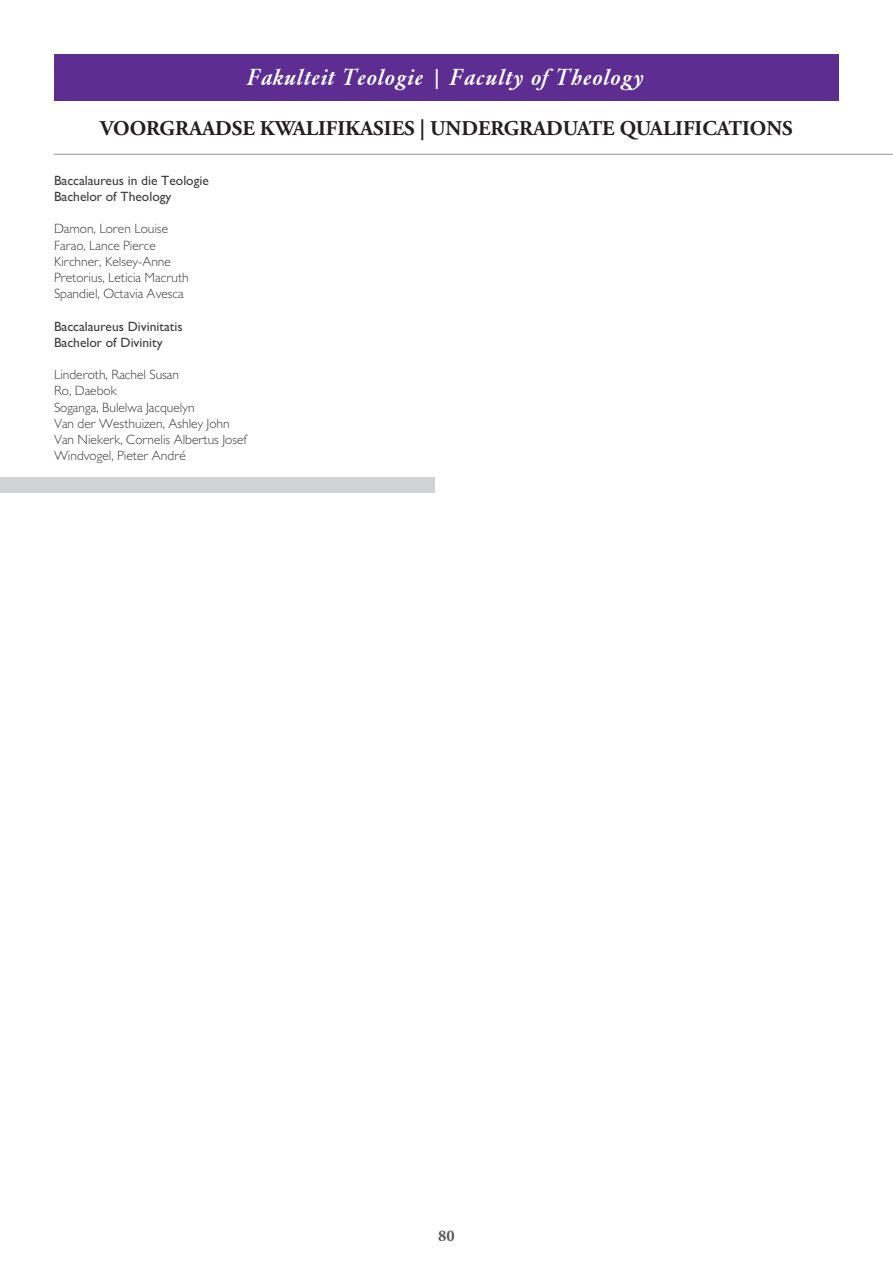
<style>
.page{position:relative;width:893px;height:1263px;background:#fff}
.page>*{position:absolute;margin:0;border:0;box-sizing:border-box;transform-origin:0 0}
.t1{font:italic 500 24px "Garamond";color:#fff}
.Plain_Text{font:700 21px "Adobe Garamond Pro";color:#231f20}
.t2{font:700 16.5px "Minion Pro";color:#57585a}
.Plain_Text-2{font:300 13.5px "Gill Sans";color:#3e3e3f}
.Plain_Text-3{font:500 13.5px "Gill Sans";color:#3e3e3f}
</style>
<div class="page">
<hr style="left:54px;top:154px;width:839px;height:1px;background:#939598">
<div style="left:54px;top:54px;width:785px;height:47px;background:#5d2d91"></div>
<div style="left:0;top:477px;width:435px;height:15px;background:#d1d2d4"></div>
<p class="t1" style="left:247px;top:62px;width:400px">Fakulteit Teologie | Faculty of Theology</p>
<p class="Plain_Text" style="left:100px;top:116px;width:694px">VOORGRAADSE KWALIFIKASIES | UNDERGRADUATE QUALIFICATIONS</p>
<p class="Plain_Text-3" style="left:54px;top:172px;width:156px">Baccalaureus in die Teologie</p>
<p class="Plain_Text-3" style="left:54px;top:188px;width:119px">Bachelor of Theology</p>
<p class="Plain_Text-2" style="left:54px;top:221px;width:116px">Damon, Loren Louise</p>
<p class="Plain_Text-2" style="left:54px;top:237px;width:103px">Farao, Lance Pierce</p>
<p class="Plain_Text-2" style="left:54px;top:253px;width:119px">Kirchner, Kelsey-Anne</p>
<p class="Plain_Text-2" style="left:54px;top:269px;width:136px">Pretorius, Leticia Macruth</p>
<p class="Plain_Text-2" style="left:54px;top:285px;width:131px">Spandiel, Octavia Avesca</p>
<p class="Plain_Text-3" style="left:54px;top:318px;width:130px">Baccalaureus Divinitatis</p>
<p class="Plain_Text-3" style="left:54px;top:334px;width:110px">Bachelor of Divinity</p>
<p class="Plain_Text-2" style="left:54px;top:366px;width:127px">Linderoth, Rachel Susan</p>
<p class="Plain_Text-2" style="left:54px;top:383px;width:64px">Ro, Daebok</p>
<p class="Plain_Text-2" style="left:54px;top:399px;width:142px">Soganga, Bulelwa Jacquelyn</p>
<p class="Plain_Text-2" style="left:54px;top:415px;width:177px">Van der Westhuizen, Ashley John</p>
<p class="Plain_Text-2" style="left:54px;top:431px;width:195px">Van Niekerk, Cornelis Albertus Josef</p>
<p class="Plain_Text-2" style="left:54px;top:447px;width:133px">Windvogel, Pieter André</p>
<p class="t2" style="left:438px;top:1224px;width:18px">80</p>
</div>
